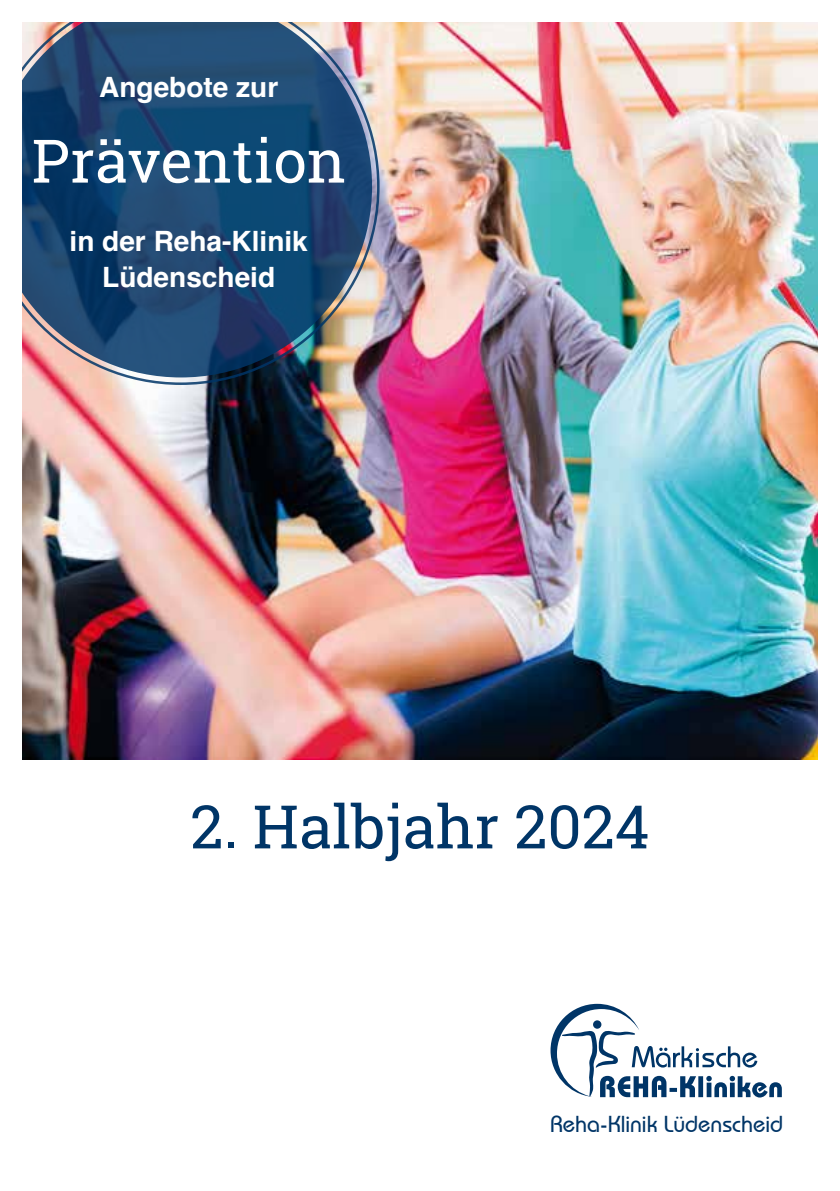
<style>
.page{position:relative;width:840px;height:1191px;background:#fff}
.page>*{position:absolute;margin:0;border:0;box-sizing:border-box;transform-origin:0 0}
.t1{font:60px "Roboto Slab";color:#003567}
.t2{font:60px "Roboto Slab";color:#fff}
.t3{font:700 28px/36px "Helvetica";color:#fff;text-align:center}
.t4{font:500 23px "Bauhaus IT Cby BT";color:#003567}
</style>
<div class="page">
<img style="left:23px;top:23px;width:793px;height:737px">
<img style="left:23px;top:23px;width:356px;height:362px">
<svg style="left:23px;top:23px;width:344px;height:349px;background:#2b5075"></svg>
<svg style="left:550px;top:1003px;width:231px;height:94px"></svg>
<svg style="left:592px;top:1020px;width:9px;height:8px"></svg>
<p class="t3" style="left:99px;top:72px;width:180px">Angebote zur</p>
<h1 class="t2" style="left:32px;top:120px;width:315px">Prävention</h1>
<p class="t3" style="left:69px;top:226px;width:240px">in der Reha-Klinik<br>Lüdenscheid</p>
<h1 class="t1" style="left:190px;top:785px;width:460px">2. Halbjahr 2024</h1>
<p class="t4" style="left:550px;top:1109px;width:234px">Reha-Klinik Lüdenscheid</p>
</div>
